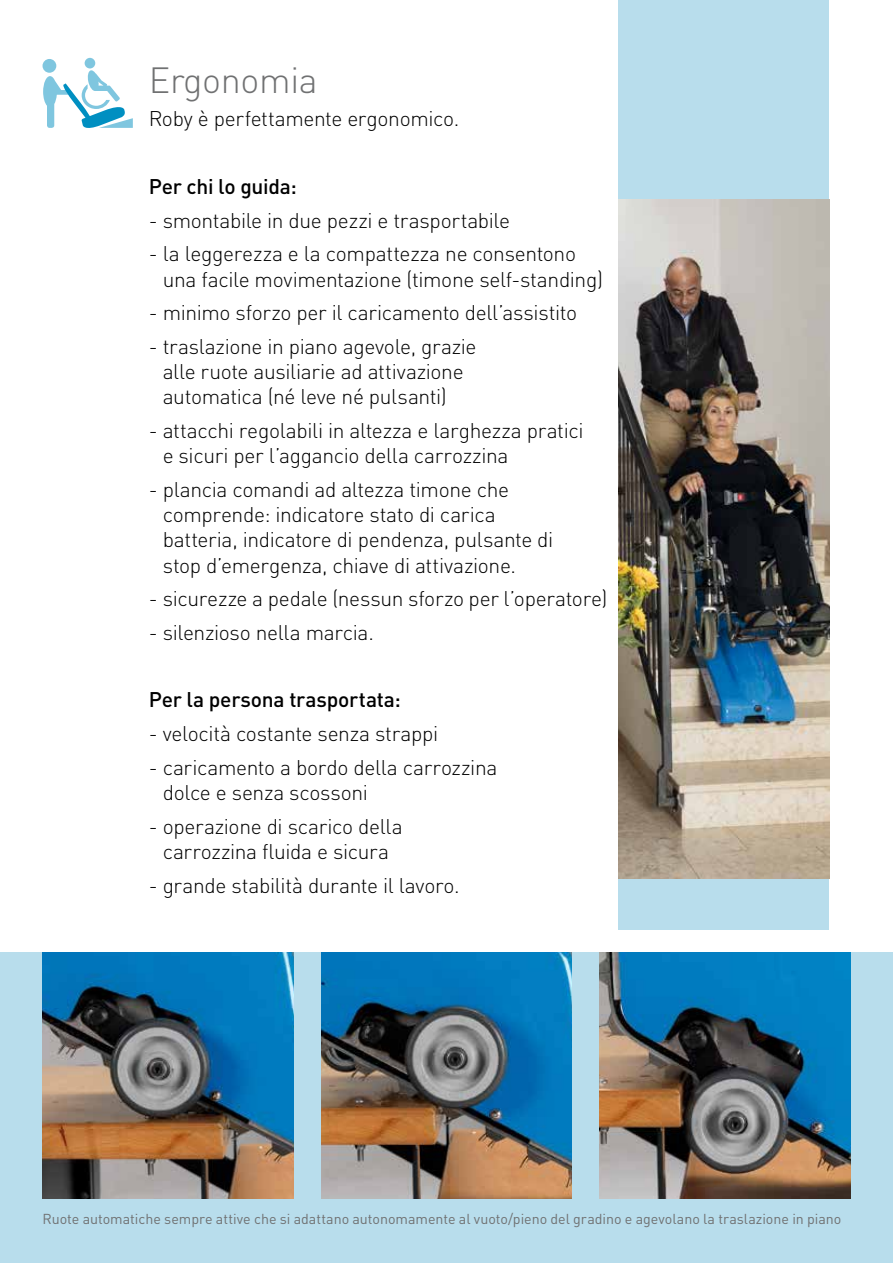
<style>
.page{position:relative;width:893px;height:1263px;background:#fff}
.page>*{position:absolute;margin:0;border:0;box-sizing:border-box;transform-origin:0 0}
.t1{font:300 36px "DIN";letter-spacing:-.01em;color:#707172}
.t2{font:300 21px/25.2px "DIN";letter-spacing:-.015em;color:#000}
.t3{font:500 21px "DIN";letter-spacing:-.015em;color:#000}
.t4{font:14.25px "DIN";color:#707172}
</style>
<div class="page">
<div style="left:619px;top:0;width:210px;height:929px;background:#b8ddec"></div>
<img style="left:619px;top:200px;width:210px;height:678px">
<div style="left:0;top:952px;width:893px;height:311px;background:#b8ddec"></div>
<img style="left:42px;top:952px;width:251px;height:246px">
<img style="left:321px;top:952px;width:251px;height:246px">
<img style="left:600px;top:952px;width:250px;height:246px">
<svg style="left:43px;top:58px;width:90px;height:70px"></svg>
<h1 class="t1" style="left:149px;top:58px;width:170px">Ergonomia</h1>
<p class="t2" style="left:149px;top:106px;width:312px">Roby è perfettamente ergonomico.</p>
<p class="t3" style="left:149px;top:173px;width:149px">Per chi lo guida:</p>
<p class="t2" style="left:149px;top:207px;width:363px">- smontabile in due pezzi e trasportabile</p>
<p class="t2" style="left:163px;top:241px;width:442px;text-indent:-14px">- la leggerezza e la compattezza ne consentono una facile movimentazione (timone self-standing)</p>
<p class="t2" style="left:149px;top:300px;width:430px">- minimo sforzo per il caricamento dell’assistito</p>
<p class="t2" style="left:163px;top:334px;width:315px;text-indent:-14px">- traslazione in piano agevole, grazie alle ruote ausiliarie ad attivazione automatica (né leve né pulsanti)</p>
<p class="t2" style="left:163px;top:418px;width:422px;text-indent:-14px">- attacchi regolabili in altezza e larghezza pratici e sicuri per l’aggancio della carrozzina</p>
<p class="t2" style="left:163px;top:477px;width:392px;text-indent:-14px">- plancia comandi ad altezza timone che comprende: indicatore stato di carica batteria, indicatore di pendenza, pulsante di stop d’emergenza, chiave di attivazione.</p>
<p class="t2" style="left:149px;top:586px;width:460px">- sicurezze a pedale (nessun sforzo per l’operatore)</p>
<p class="t2" style="left:149px;top:620px;width:227px">- silenzioso nella marcia.</p>
<p class="t3" style="left:149px;top:686px;width:254px">Per la persona trasportata:</p>
<p class="t2" style="left:149px;top:721px;width:291px">- velocità costante senza strappi</p>
<p class="t2" style="left:163px;top:754px;width:336px;text-indent:-14px">- caricamento a bordo della carrozzina dolce e senza scossoni</p>
<p class="t2" style="left:149px;top:813px;width:255px;text-align:center">- operazione di scarico della carrozzina fluida e sicura</p>
<p class="t2" style="left:149px;top:872px;width:312px">- grande stabilità durante il lavoro.</p>
<p class="t4" style="left:43px;top:1209px;width:800px">Ruote automatiche sempre attive che si adattano autonomamente al vuoto/pieno del gradino e agevolano la traslazione in piano</p>
</div>
